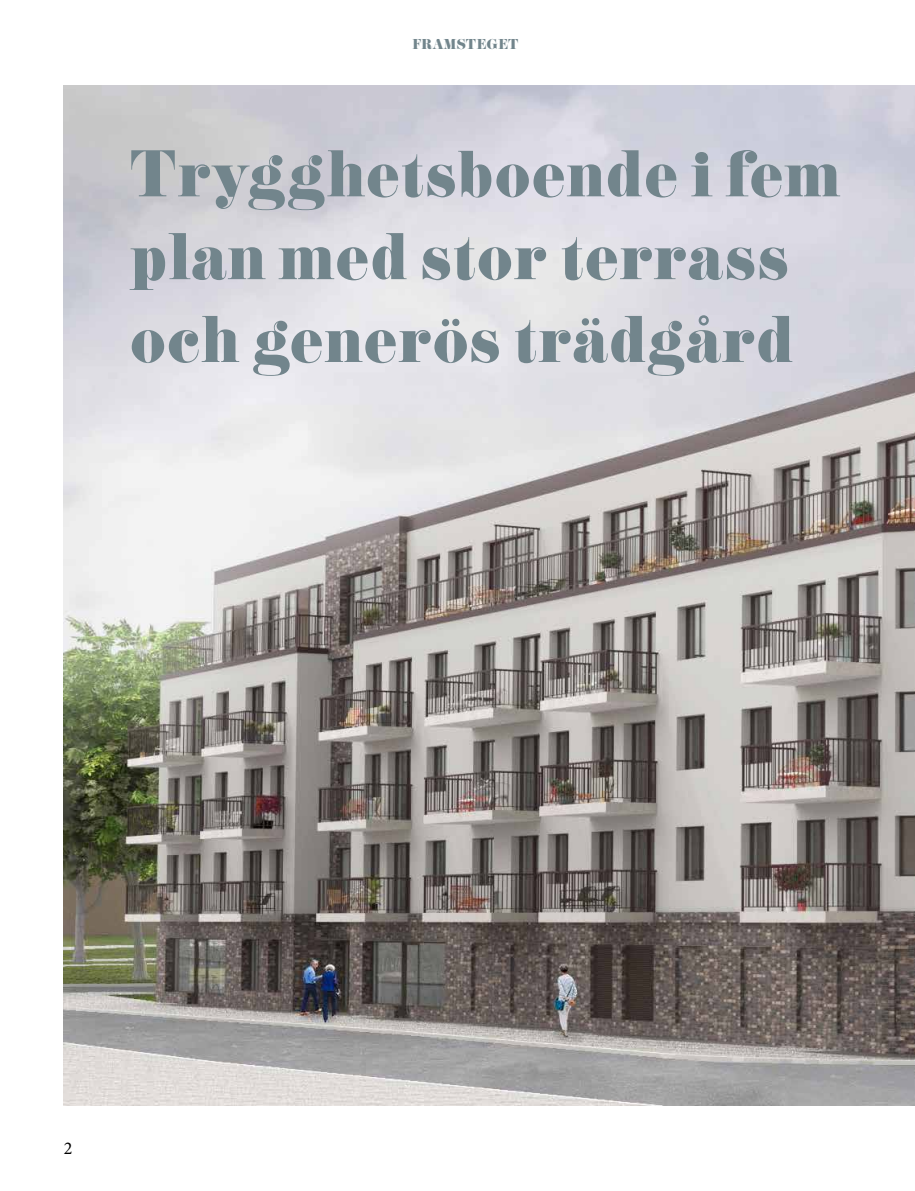
<style>
.page{position:relative;width:915px;height:1191px;background:#fff}
.page>*{position:absolute;margin:0;border:0;box-sizing:border-box;transform-origin:0 0}
.t1{font:69px/82.8px "Didoni URWD";color:#72858c}
.t2{font:18px "Minion Pro";color:#000}
.t3{font:15px "Didoni URWD";color:#72858c}
</style>
<div class="page">
<img style="left:64px;top:85px;width:850px;height:1021px">
<p class="t3" style="left:412px;top:35px;width:107px">FRAMSTEGET</p>
<p class="t1" style="left:129px;top:133px;width:712px">Trygghetsboende i fem plan med stor terrass och generös trädgård</p>
<p class="t2" style="left:64px;top:1136px;width:10px">2</p>
</div>
